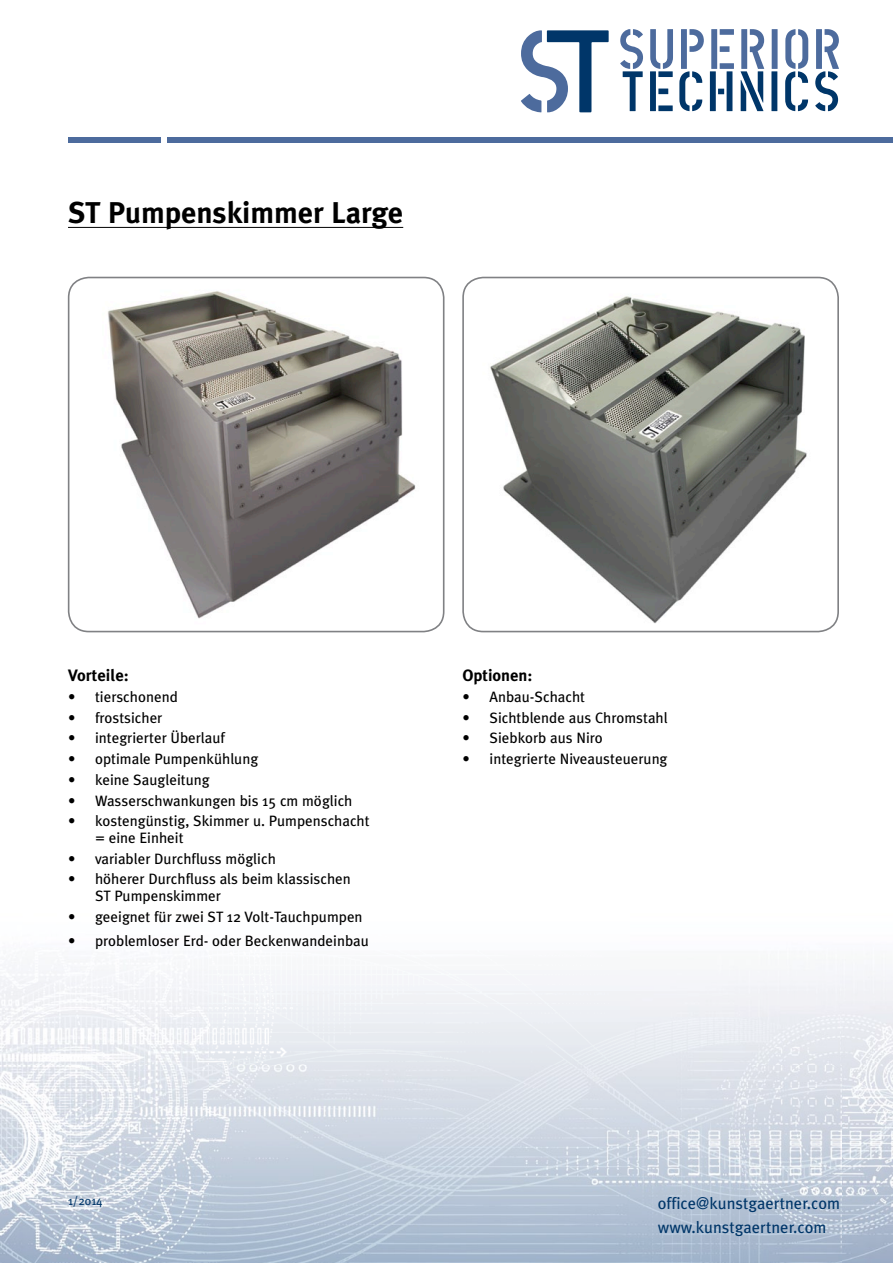
<style>
.page{position:relative;width:893px;height:1263px;background:#fff}
.page>*{position:absolute;margin:0;border:0;box-sizing:border-box;transform-origin:0 0}
.t1{font:700 30px "Meta Plus";color:#000}
.t2{font:16.5px/24px "Meta Plus";color:#003669}
.t3{font:700 16.5px "Meta Plus";color:#000}
.t4{font:15px/16.5px "Meta Plus";color:#000}
.t5{font:12px "Meta Plus";color:#003669}
</style>
<div class="page">
<img style="left:0;top:961px;width:893px;height:302px">
<div style="left:772px;top:29px;width:6px;height:40px;background:#4d6b9d"></div>
<svg style="left:620px;top:29px;width:23px;height:82px"></svg>
<svg style="left:650px;top:29px;width:23px;height:82px"></svg>
<svg style="left:679px;top:29px;width:25px;height:82px"></svg>
<svg style="left:710px;top:29px;width:24px;height:82px"></svg>
<svg style="left:740px;top:29px;width:24px;height:82px"></svg>
<div style="left:771px;top:71px;width:6px;height:40px;background:#003669"></div>
<svg style="left:785px;top:29px;width:23px;height:82px"></svg>
<svg style="left:815px;top:29px;width:24px;height:82px"></svg>
<svg style="left:521px;top:30px;width:88px;height:82px"></svg>
<div style="left:167px;top:137px;width:726px;height:6px;background:#4d6b9d"></div>
<svg style="left:68px;top:137px;width:93px;height:6px"></svg>
<hr style="left:68px;top:227px;width:335px;height:1px;background:#000">
<img style="left:79px;top:279px;width:356px;height:352px">
<div style="left:68px;top:277px;width:376px;height:355px;border:2px solid #808184;border-radius:20px"></div>
<img style="left:490px;top:296px;width:317px;height:327px">
<div style="left:462px;top:277px;width:377px;height:355px;border:2px solid #808184;border-radius:20px"></div>
<h1 class="t1" style="left:68px;top:195px;width:337px">ST Pumpenskimmer Large</h1>
<p class="t3" style="left:68px;top:666px;width:62px">Vorteile:</p>
<p class="t4" style="left:68px;top:688px;width:111px">• tierschonend</p>
<p class="t4" style="left:68px;top:709px;width:96px">• frostsicher</p>
<p class="t4" style="left:68px;top:730px;width:159px">• integrierter Überlauf</p>
<p class="t4" style="left:68px;top:750px;width:192px">• optimale Pumpenkühlung</p>
<p class="t4" style="left:68px;top:771px;width:143px">• keine Saugleitung</p>
<p class="t4" style="left:68px;top:792px;width:286px">• Wasserschwankungen bis 15 cm möglich</p>
<p class="t4" style="left:95px;top:813px;width:276px;text-indent:-27px">• kostengünstig, Skimmer u. Pumpenschacht = eine Einheit</p>
<p class="t4" style="left:68px;top:850px;width:209px">• variabler Durchfluss möglich</p>
<p class="t4" style="left:95px;top:871px;width:257px;text-indent:-27px">• höherer Durchfluss als beim klassischen<br>ST Pumpenskimmer</p>
<p class="t4" style="left:68px;top:908px;width:296px">• geeignet für zwei ST 12 Volt-Tauchpumpen</p>
<p class="t4" style="left:68px;top:932px;width:302px">• problemloser Erd- oder Beckenwandeinbau</p>
<p class="t3" style="left:462px;top:666px;width:72px">Optionen:</p>
<p class="t4" style="left:462px;top:688px;width:124px">• Anbau-Schacht</p>
<p class="t4" style="left:462px;top:709px;width:207px">• Sichtblende aus Chromstahl</p>
<p class="t4" style="left:462px;top:730px;width:142px">• Siebkorb aus Niro</p>
<p class="t4" style="left:462px;top:750px;width:207px">• integrierte Niveausteuerung</p>
<p class="t5" style="left:68px;top:1194px;width:36px">1/2014</p>
<p class="t2" style="left:658px;top:1191px;width:184px">office@kunstgaertner.com www.kunstgaertner.com</p>
</div>
